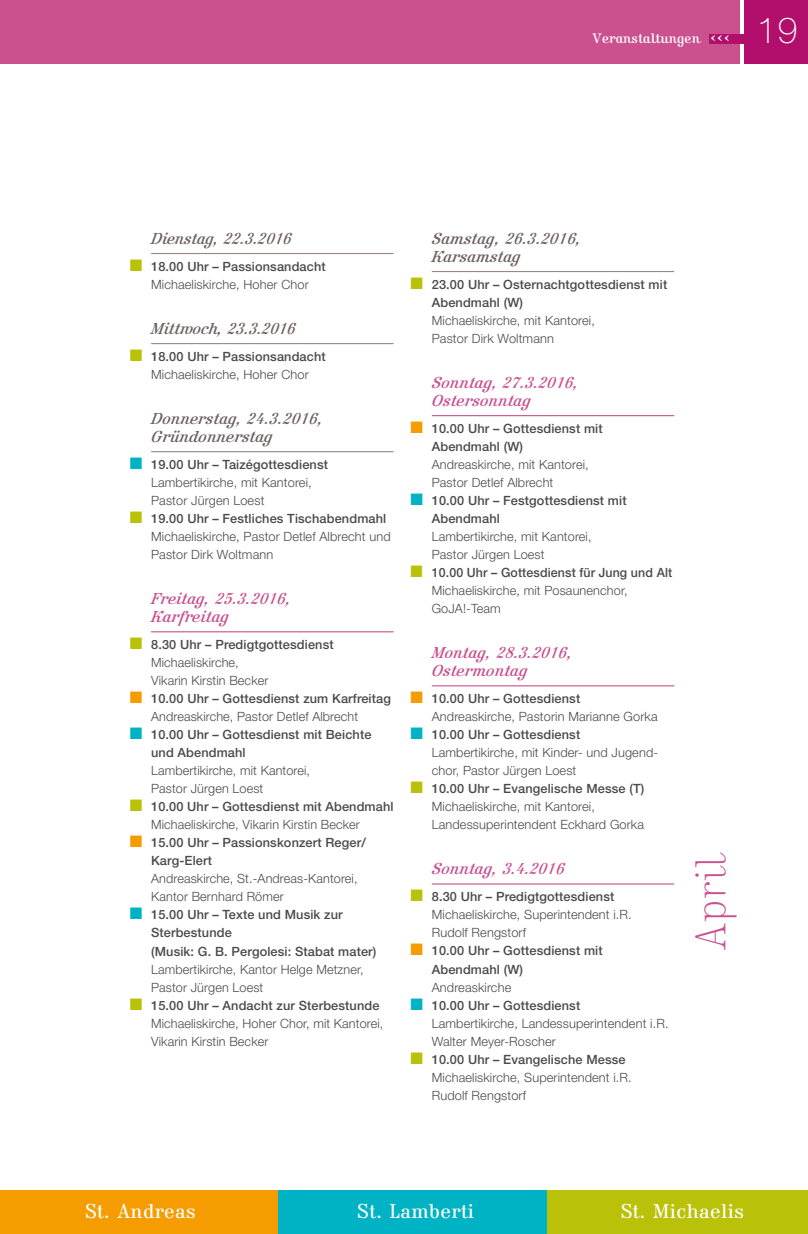
<style>
.page{position:relative;width:808px;height:1234px;background:#fff}
.page>*{position:absolute;margin:0;border:0;box-sizing:border-box;transform-origin:0 0}
.t1{font:45px "Kursivschrift Steh Har";color:#ca508e}
.t2{font:100 36px "Helvetica Neue LT Std";color:#fff}
.t3{font:21px "Roemisch Stehend";letter-spacing:.02em;color:#fff}
.t4{font:16.5px/18px "Kursivschrift Liegend";letter-spacing:.01em;color:#ca508e}
.t5{font:16.5px/18px "Kursivschrift Liegend";letter-spacing:.01em;color:#6d6060}
.t6{font:14.25px "Kursivschrift Stehend";letter-spacing:.01em;color:#fff}
.t7{font:300 12.75px/18px "Helvetica Neue LT Std";letter-spacing:.01em;color:#4a4a49}
.t8{font:500 12.75px/18px "Helvetica Neue LT Std";letter-spacing:.01em;color:#4a4a49}
.s1{font-size:19.5px}
.s2{color:#bac109}
.s3{font-weight:500}
.s4{color:#00b3c4}
.s5{color:#f59c00}
.s6{font-weight:300}
</style>
<div class="page">
<div style="left:0;top:0;width:740px;height:64px;background:#ca508e"></div>
<div style="left:744px;top:0;width:64px;height:64px;background:#b20e6b"></div>
<div style="left:709px;top:34px;width:43px;height:9px;background:#b20e6b"></div>
<hr style="left:151px;top:253px;width:242px;height:1px;background:#9a8888">
<hr style="left:151px;top:343px;width:242px;height:1px;background:#9a8888">
<hr style="left:151px;top:451px;width:242px;height:1px;background:#9a8888">
<hr style="left:151px;top:631px;width:242px;height:1px;background:#ca508e">
<hr style="left:432px;top:271px;width:242px;height:1px;background:#9a8888">
<hr style="left:432px;top:415px;width:242px;height:1px;background:#ca508e">
<hr style="left:432px;top:685px;width:242px;height:1px;background:#ca508e">
<hr style="left:432px;top:883px;width:242px;height:1px;background:#ca508e">
<div style="left:0;top:1189px;width:278px;height:44px;background:#f59c00"></div>
<div style="left:278px;top:1189px;width:269px;height:44px;background:#00b3c4"></div>
<div style="left:547px;top:1189px;width:261px;height:44px;background:#bac109"></div>
<p class="t6" style="left:592px;top:30px;width:139px">Veranstaltungen <span class="s1">‹‹‹</span></p>
<h2 class="t2" style="left:757px;top:9px;width:42px">19</h2>
<p class="t5" style="left:151px;top:230px;width:142px">Dienstag, 22.3.2016</p>
<p class="t7" style="left:130px;top:257px;width:197px;text-align:center"><span class="s2">■</span> <span class="s3">18.00 Uhr – Passionsandacht<br></span>Michaeliskirche, Hoher Chor</p>
<p class="t5" style="left:151px;top:320px;width:146px">Mittwoch, 23.3.2016</p>
<p class="t7" style="left:130px;top:347px;width:197px;text-align:center"><span class="s2">■</span> <span class="s3">18.00 Uhr – Passionsandacht<br></span>Michaeliskirche, Hoher Chor</p>
<p class="t5" style="left:151px;top:410px;width:173px">Donnerstag, 24.3.2016,<br>Gründonnerstag</p>
<p class="t7" style="left:151px;top:455px;width:178px;text-indent:-21px"><span class="s4">■</span> <span class="s3">19.00 Uhr – Taizégottesdienst<br></span>Lambertikirche, mit Kantorei,<br>Pastor Jürgen Loest</p>
<p class="t7" style="left:151px;top:509px;width:241px;text-indent:-21px"><span class="s2">■</span> <span class="s3">19.00 Uhr – Festliches Tischabendmahl<br></span>Michaeliskirche, Pastor Detlef Albrecht und<br>Pastor Dirk Woltmann</p>
<p class="t4" style="left:151px;top:590px;width:141px">Freitag, 25.3.2016,<br>Karfreitag</p>
<p class="t7" style="left:151px;top:635px;width:184px;text-indent:-21px"><span class="s2">■</span> <span class="s3">8.30 Uhr – Predigtgottesdienst<br></span>Michaeliskirche,<br>Vikarin Kirstin Becker</p>
<p class="t8" style="left:151px;top:689px;width:241px;text-indent:-21px"><span class="s5">■</span> 10.00 Uhr – Gottesdienst zum Karfreitag<br><span class="s6">Andreaskirche, Pastor Detlef Albrecht</span></p>
<p class="t8" style="left:151px;top:725px;width:222px;text-indent:-21px"><span class="s4">■</span> 10.00 Uhr – Gottesdienst mit Beichte und Abendmahl</p>
<p class="t7" style="left:151px;top:761px;width:161px">Lambertikirche, mit Kantorei,<br>Pastor Jürgen Loest</p>
<p class="t7" style="left:151px;top:797px;width:244px;text-indent:-21px"><span class="s2">■</span> <span class="s3">10.00 Uhr – Gottesdienst mit Abendmahl<br></span>Michaeliskirche, Vikarin Kirstin Becker</p>
<p class="t8" style="left:151px;top:833px;width:216px;text-indent:-21px"><span class="s5">■</span> 15.00 Uhr – Passionskonzert Reger/<br>Karg-Elert</p>
<p class="t7" style="left:151px;top:869px;width:208px">Andreaskirche, St.-Andreas-Kantorei,<br>Kantor Bernhard Römer</p>
<p class="t8" style="left:151px;top:905px;width:227px;text-indent:-21px"><span class="s4">■</span> 15.00 Uhr – Texte und Musik zur<br>Sterbestunde<br>(Musik: G. B. Pergolesi: Stabat mater)</p>
<p class="t7" style="left:151px;top:959px;width:214px">Lambertikirche, Kantor Helge Metzner,<br>Pastor Jürgen Loest</p>
<p class="t7" style="left:151px;top:995px;width:234px;text-indent:-21px"><span class="s2">■</span> <span class="s3">15.00 Uhr – Andacht zur Sterbestunde<br></span>Michaeliskirche, Hoher Chor, mit Kantorei,<br>Vikarin Kirstin Becker</p>
<p class="t5" style="left:432px;top:230px;width:150px">Samstag, 26.3.2016,<br>Karsamstag</p>
<p class="t8" style="left:432px;top:275px;width:237px;text-indent:-21px"><span class="s2">■</span> 23.00 Uhr – Osternachtgottesdienst mit<br>Abendmahl (W)</p>
<p class="t7" style="left:432px;top:311px;width:165px">Michaeliskirche, mit Kantorei,<br>Pastor Dirk Woltmann</p>
<p class="t4" style="left:432px;top:374px;width:148px">Sonntag, 27.3.2016,<br>Ostersonntag</p>
<p class="t8" style="left:432px;top:419px;width:172px;text-indent:-21px"><span class="s5">■</span> 10.00 Uhr – Gottesdienst mit<br>Abendmahl (W)</p>
<p class="t7" style="left:432px;top:455px;width:158px">Andreaskirche, mit Kantorei,<br>Pastor Detlef Albrecht</p>
<p class="t8" style="left:432px;top:491px;width:196px;text-indent:-21px"><span class="s4">■</span> 10.00 Uhr – Festgottesdienst mit<br>Abendmahl</p>
<p class="t7" style="left:432px;top:527px;width:161px">Lambertikirche, mit Kantorei,<br>Pastor Jürgen Loest</p>
<p class="t7" style="left:432px;top:563px;width:242px;text-indent:-21px"><span class="s2">■</span> <span class="s3">10.00 Uhr – Gottesdienst für Jung und Alt<br></span>Michaeliskirche, mit Posaunenchor,<br>GoJA!-Team</p>
<p class="t4" style="left:432px;top:644px;width:142px">Montag, 28.3.2016,<br>Ostermontag</p>
<p class="t7" style="left:432px;top:689px;width:227px;text-indent:-21px"><span class="s5">■</span> <span class="s3">10.00 Uhr – Gottesdienst<br></span>Andreaskirche, Pastorin Marianne Gorka</p>
<p class="t7" style="left:432px;top:725px;width:228px;text-indent:-21px"><span class="s4">■</span> <span class="s3">10.00 Uhr – Gottesdienst<br></span>Lambertikirche, mit Kinder- und Jugend&shy;chor, Pastor Jürgen Loest</p>
<p class="t7" style="left:432px;top:779px;width:214px;text-indent:-21px"><span class="s2">■</span> <span class="s3">10.00 Uhr – Evangelische Messe (T)<br></span>Michaeliskirche, mit Kantorei,<br>Landessuperintendent Eckhard Gorka</p>
<p class="t4" style="left:432px;top:860px;width:134px">Sonntag, 3.4.2016</p>
<p class="t7" style="left:432px;top:887px;width:202px;text-indent:-21px"><span class="s2">■</span> <span class="s3">8.30 Uhr – Predigtgottesdienst<br></span>Michaeliskirche, Superintendent i.R.<br>Rudolf Rengstorf</p>
<p class="t8" style="left:432px;top:941px;width:172px;text-indent:-21px"><span class="s5">■</span> 10.00 Uhr – Gottesdienst mit<br>Abendmahl (W)</p>
<p class="t7" style="left:432px;top:977px;width:81px">Andreaskirche</p>
<p class="t7" style="left:432px;top:995px;width:238px;text-indent:-21px"><span class="s4">■</span> <span class="s3">10.00 Uhr – Gottesdienst<br></span>Lambertikirche, Landessuperintendent i.R.<br>Walter Meyer-Roscher</p>
<p class="t7" style="left:432px;top:1049px;width:202px;text-indent:-21px"><span class="s2">■</span> <span class="s3">10.00 Uhr – Evangelische Messe<br></span>Michaeliskirche, Superintendent i.R.<br>Rudolf Rengstorf</p>
<h1 class="t1" style="left:684px;top:949px;width:99px;rotate:-90deg">April</h1>
<h3 class="t3" style="left:85px;top:1198px;width:112px">St. Andreas</h3>
<h3 class="t3" style="left:357px;top:1198px;width:118px">St. Lamberti</h3>
<h3 class="t3" style="left:621px;top:1198px;width:125px">St. Michaelis</h3>
</div>
